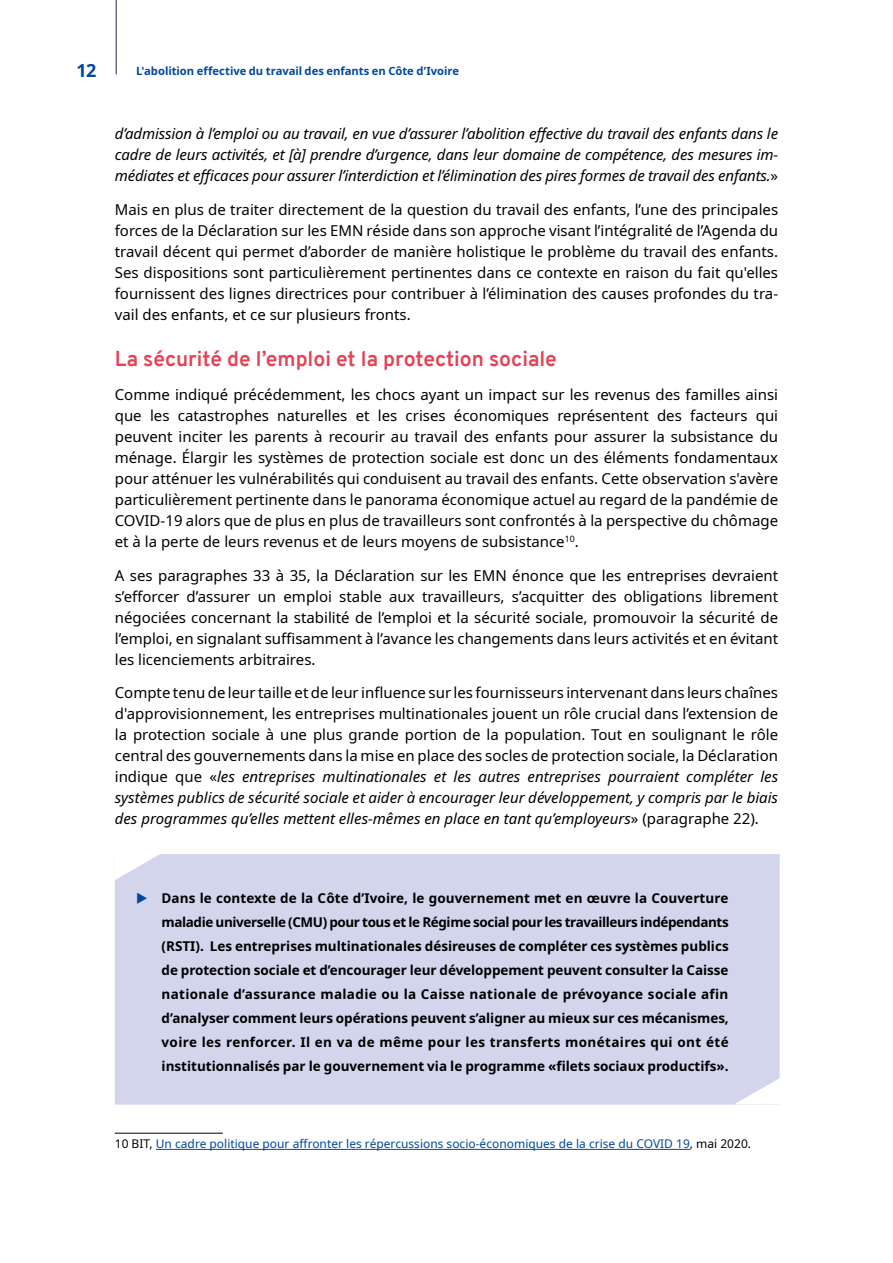
<style>
.page{position:relative;width:893px;height:1263px;background:#fff}
.page>*{position:absolute;margin:0;border:0;box-sizing:border-box;transform-origin:0 0}
.t1{font:700 21px "Overpass";color:#e44356}
.t2{font:700 18px "Noto Sans";color:#00489a}
.Body_text{font:15px/21px "Noto Sans";color:#000;text-align:justify}
.Body_text-2{font:italic 15px/21px "Noto Sans";letter-spacing:-.01em;color:#000;text-align:justify}
.t3{font:700 13.5px/24px "Noto Sans";color:#000;text-align:justify}
.FootNote{font:12px "Noto Sans";color:#00489a}
.t4{font:700 11.25px "Noto Sans";letter-spacing:-.005em;color:#00489a}
.s1{font-style:normal}
.s2{font-style:italic}
.s3{color:#000}
</style>
<div class="page">
<hr style="left:116px;top:0;width:1px;height:74px;background:#292358">
<div style="left:115px;top:854px;width:665px;height:251px;background:#d3d5ed"></div>
<svg style="left:115px;top:854px;width:48px;height:26px"></svg>
<svg style="left:734px;top:1077px;width:46px;height:27px"></svg>
<hr style="left:115px;top:1133px;width:108px;height:1px;background:#000">
<hr style="left:156px;top:1149px;width:534px;height:1px;background:#00489a">
<svg style="left:137px;top:892px;width:10px;height:11px"></svg>
<p class="t2" style="left:77px;top:57px;width:21px">12</p>
<p class="t4" style="left:136px;top:63px;width:324px">L'abolition effective du travail des enfants en Côte d’Ivoire</p>
<p class="Body_text-2" style="left:115px;top:124px;width:665px">d’admission à l’emploi ou au travail, en vue d’assurer l’abolition effective du travail des enfants dans le cadre de leurs activités, et [à] prendre d’urgence, dans leur domaine de compétence, des mesures im&shy;médiates et efficaces pour assurer l’interdiction et l’élimination des pires formes de travail des enfants.<span class="s1">»</span></p>
<p class="Body_text" style="left:115px;top:200px;width:665px">Mais en plus de traiter directement de la question du travail des enfants, l’une des principales forces de la Déclaration sur les EMN réside dans son approche visant l’intégralité de l’Agenda du travail décent qui permet d’aborder de manière holistique le problème du travail des enfants.<br>Ses dispositions sont particulièrement pertinentes dans ce contexte en raison du fait qu'elles fournissent des lignes directrices pour contribuer à l’élimination des causes profondes du tra&shy;vail des enfants, et ce sur plusieurs fronts.</p>
<h3 class="t1" style="left:115px;top:344px;width:444px">La sécurité de l’emploi et la protection sociale</h3>
<p class="Body_text" style="left:115px;top:384px;width:665px">Comme indiqué précédemment, les chocs ayant un impact sur les revenus des familles ainsi que les catastrophes naturelles et les crises économiques représentent des facteurs qui peuvent inciter les parents à recourir au travail des enfants pour assurer la subsistance du ménage. Élargir les systèmes de protection sociale est donc un des éléments fondamentaux pour atténuer les vulnérabilités qui conduisent au travail des enfants. Cette observation s'avère particulièrement pertinente dans le panorama économique actuel au regard de la pandémie de COVID-19 alors que de plus en plus de travailleurs sont confrontés à la perspective du chômage et à la perte de leurs revenus et de leurs moyens de subsistance<sup>10</sup>.</p>
<p class="Body_text" style="left:115px;top:565px;width:665px">A ses paragraphes 33 à 35, la Déclaration sur les EMN énonce que les entreprises devraient s’efforcer d’assurer un emploi stable aux travailleurs, s’acquitter des obligations librement négociées concernant la stabilité de l’emploi et la sécurité sociale, promouvoir la sécurité de l’emploi, en signalant suffisamment à l’avance les changements dans leurs activités et en évitant les licenciements arbitraires.</p>
<p class="Body_text" style="left:115px;top:683px;width:665px">Compte tenu de leur taille et de leur influence sur les fournisseurs intervenant dans leurs chaînes d'approvisionnement, les entreprises multinationales jouent un rôle crucial dans l’extension de la protection sociale à une plus grande portion de la population. Tout en soulignant le rôle central des gouvernements dans la mise en place des socles de protection sociale, la Déclaration indique que «<span class="s2">les entreprises multinationales et les autres entreprises pourraient compléter les systèmes publics de sécurité sociale et aider à encourager leur développement, y compris par le biais des programmes qu’elles mettent elles-mêmes en place en tant qu’employeurs</span>» (paragraphe 22).</p>
<p class="t3" style="left:162px;top:886px;width:569px">Dans le contexte de la Côte d’Ivoire, le gouvernement met en œuvre la Couverture maladie universelle (CMU) pour tous et le Régime social pour les travailleurs indépendants (RSTI). Les entreprises multinationales désireuses de compléter ces systèmes publics de protection sociale et d’encourager leur développement peuvent consulter la Caisse nationale d’assurance maladie ou la Caisse nationale de prévoyance sociale afin d’analyser comment leurs opérations peuvent s’aligner au mieux sur ces mécanismes, voire les renforcer. Il en va de même pour les transferts monétaires qui ont été institutionnalisés par le gouvernement via le programme «filets sociaux productifs».</p>
<p class="FootNote" style="left:115px;top:1135px;width:638px"><span class="s3">10 BIT,</span> Un cadre politique pour affronter les répercussions socio-économiques de la crise du COVID 19<span class="s3">, mai 2020.</span></p>
</div>
